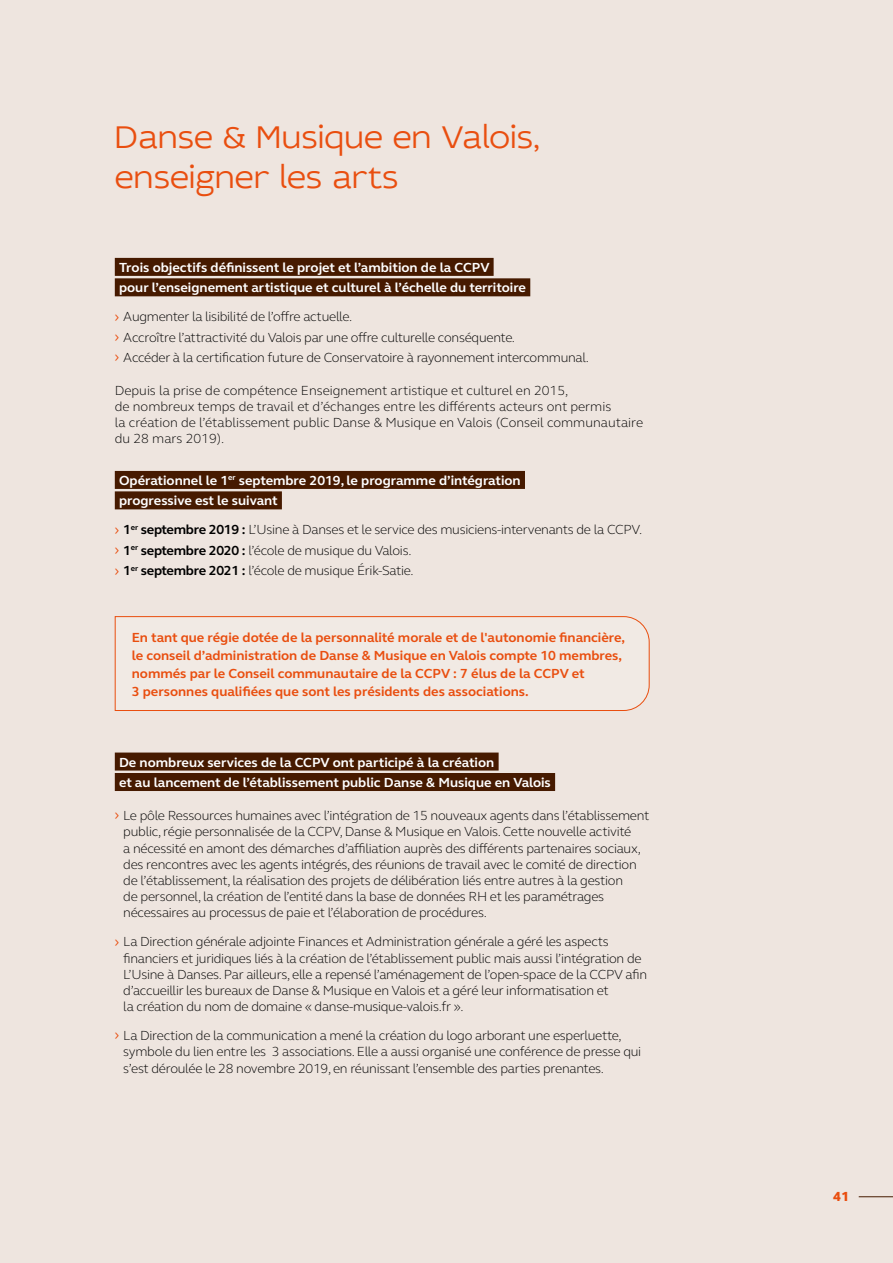
<style>
.page{position:relative;width:893px;height:1263px;background:#eee5df}
.page>*{position:absolute;margin:0;border:0;box-sizing:border-box;transform-origin:0 0}
.t1{font:300 33px/39.6px "Idealist Sans";color:#e94e0f}
.t2{font:300 13.5px/16.2px "FS Elliot";letter-spacing:-.02em;color:#000}
.t3{font:700 13.5px/20.4px "FS Elliot";color:#fff}
.t4{font:700 13.5px/18px "FS Elliot";color:#e94e0f}
.t5{font:300 13.5px/16.2px "FS Elliot";color:#000}
.t6{font:800 13.5px "FS Elliot";color:#e94e0f}
.s1{font-weight:400;color:#e94e0f}
.s2{font-weight:700}
</style>
<div class="page">
<div style="left:114px;top:616px;width:536px;height:95px;background:#f1eae4"></div>
<div style="left:115px;top:258px;width:379px;height:18px;background:#461a00"></div>
<div style="left:115px;top:278px;width:415px;height:18px;background:#461a00"></div>
<div style="left:115px;top:471px;width:410px;height:18px;background:#461a00"></div>
<div style="left:115px;top:491px;width:167px;height:18px;background:#461a00"></div>
<div style="left:115px;top:752px;width:384px;height:18px;background:#461a00"></div>
<div style="left:115px;top:773px;width:440px;height:18px;background:#461a00"></div>
<hr style="left:859px;top:1196px;width:34px;height:1px;background:#461a00">
<h1 class="t1" style="left:115px;top:116px;width:427px">Danse &amp; Musique en Valois, enseigner les arts</h1>
<p class="t3" style="left:119px;top:257px;width:408px">Trois objectifs définissent le projet et l’ambition de la CCPV<br>pour l’enseignement artistique et culturel à l’échelle du territoire</p>
<p class="t2" style="left:115px;top:306px;width:476px;line-height:20.4px"><span class="s1">›</span> Augmenter la lisibilité de l’offre actuelle.<br><span class="s1">›</span> Accroître l’attractivité du Valois par une offre culturelle conséquente.<br><span class="s1">›</span> Accéder à la certification future de Conservatoire à rayonnement intercommunal.</p>
<p class="t5" style="left:115px;top:382px;width:530px">Depuis la prise de compétence Enseignement artistique et culturel en 2015,<br>de nombreux temps de travail et d’échanges entre les différents acteurs ont permis<br>la création de l’établissement public Danse &amp; Musique en Valois (Conseil communautaire du 28 mars 2019).</p>
<p class="t3" style="left:119px;top:470px;width:403px">Opérationnel le 1<sup>er</sup> septembre 2019, le programme d’intégration progressive est le suivant</p>
<p class="t2" style="left:115px;top:519px;width:529px;line-height:20.4px"><span class="s1">›</span> <span class="s2">1</span><sup>er</sup> <span class="s2">septembre 2019 :</span> L’Usine à Danses et le service des musiciens-intervenants de la CCPV. <span class="s1">›</span> <span class="s2">1</span><sup>er</sup> <span class="s2">septembre 2020 :</span> l’école de musique du Valois.<br><span class="s1">›</span> <span class="s2">1</span><sup>er</sup> <span class="s2">septembre 2021 :</span> l’école de musique Érik-Satie.</p>
<p class="t4" style="left:132px;top:628px;width:495px">En tant que régie dotée de la personnalité morale et de l'autonomie financière, le conseil d’administration de Danse &amp; Musique en Valois compte 10 membres, nommés par le Conseil communautaire de la CCPV : 7 élus de la CCPV et<br>3 personnes qualifiées que sont les présidents des associations.</p>
<p class="t3" style="left:119px;top:752px;width:433px">De nombreux services de la CCPV ont participé à la création<br>et au lancement de l’établissement public Danse &amp; Musique en Valois</p>
<p class="t2" style="left:123px;top:807px;width:528px;text-indent:-9px"><span class="s1">›</span> Le pôle Ressources humaines avec l’intégration de 15 nouveaux agents dans l’établissement public, régie personnalisée de la CCPV, Danse &amp; Musique en Valois. Cette nouvelle activité<br>a nécessité en amont des démarches d’affiliation auprès des différents partenaires sociaux, des rencontres avec les agents intégrés, des réunions de travail avec le comité de direction de l’établissement, la réalisation des projets de délibération liés entre autres à la gestion<br>de personnel, la création de l’entité dans la base de données RH et les paramétrages nécessaires au processus de paie et l’élaboration de procédures.</p>
<p class="t2" style="left:123px;top:933px;width:525px;text-indent:-9px"><span class="s1">›</span> La Direction générale adjointe Finances et Administration générale a géré les aspects financiers et juridiques liés à la création de l’établissement public mais aussi l’intégration de L’Usine à Danses. Par ailleurs, elle a repensé l’aménagement de l’open-space de la CCPV afin d’accueillir les bureaux de Danse &amp; Musique en Valois et a géré leur informatisation et<br>la création du nom de domaine « danse-musique-valois.fr ».</p>
<p class="t2" style="left:123px;top:1027px;width:519px;text-indent:-9px"><span class="s1">›</span> La Direction de la communication a mené la création du logo arborant une esperluette, symbole du lien entre les 3 associations. Elle a aussi organisé une conférence de presse qui s’est déroulée le 28 novembre 2019, en réunissant l’ensemble des parties prenantes.</p>
<p class="t6" style="left:833px;top:1187px;width:17px">41</p>
</div>
